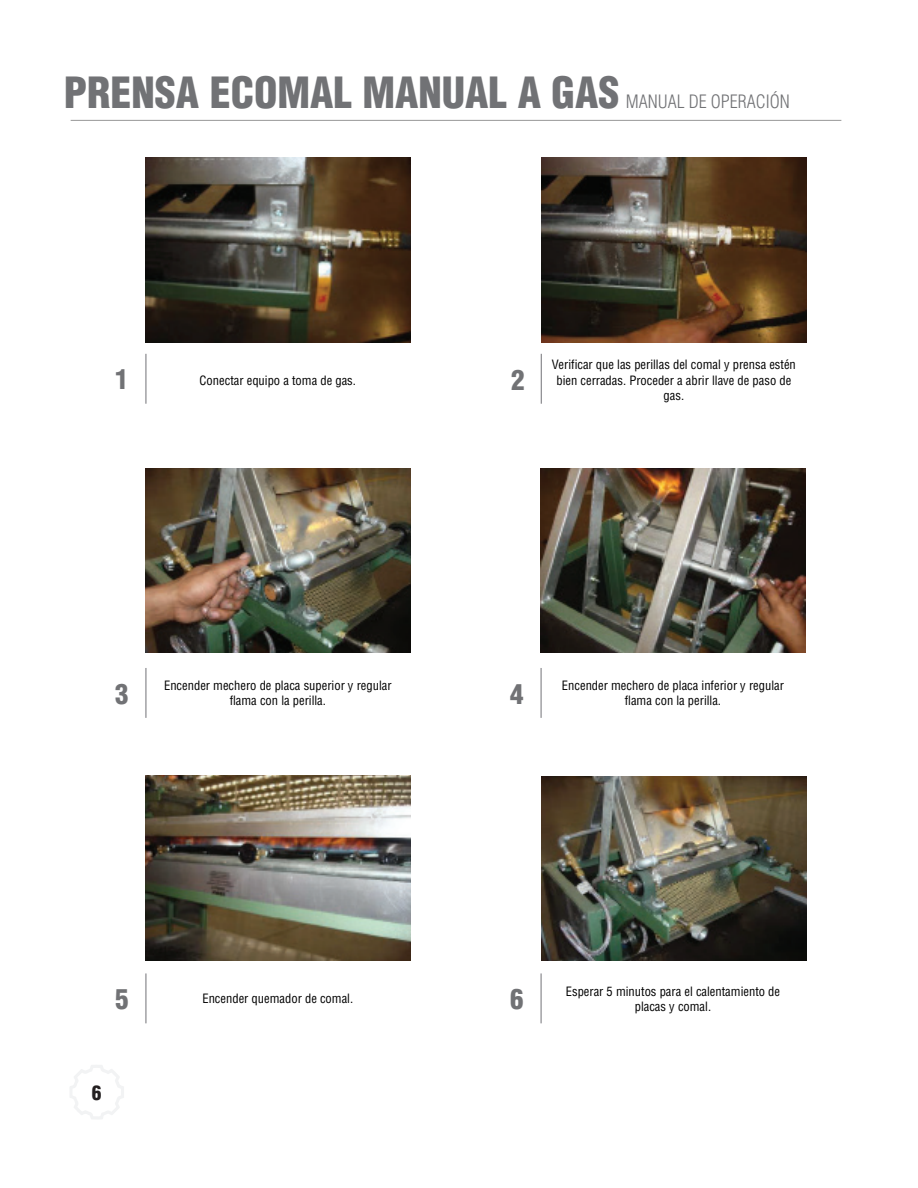
<style>
.page{position:relative;width:918px;height:1188px;background:#fff}
.page>*{position:absolute;margin:0;border:0;box-sizing:border-box;transform-origin:0 0}
.t1{font:900 condensed 42px "Helvetica";color:#717275}
.t2{font:900 condensed 27px "Helvetica";color:#717275}
.t3{font:900 condensed 19.5px "Helvetica";color:#231f20}
.t4{font:300 condensed 18px "Helvetica LT Std";color:#717275}
.t5{font:condensed 12.6px/15.1px "Helvetica";color:#000;text-align:center}
</style>
<div class="page">
<hr style="left:71px;top:120px;width:770px;height:1px;background:#979797">
<svg style="left:70px;top:1065px;width:54px;height:54px"></svg>
<img style="left:542px;top:158px;width:264px;height:185px">
<img style="left:146px;top:468px;width:264px;height:184px">
<img style="left:146px;top:776px;width:264px;height:185px">
<img style="left:146px;top:157px;width:264px;height:185px">
<img style="left:542px;top:777px;width:264px;height:184px">
<hr style="left:146px;top:354px;width:1px;height:50px;background:#727277">
<hr style="left:146px;top:668px;width:1px;height:50px;background:#727277">
<hr style="left:146px;top:973px;width:1px;height:50px;background:#727277">
<hr style="left:541px;top:973px;width:1px;height:50px;background:#727277">
<hr style="left:541px;top:668px;width:1px;height:50px;background:#727277">
<hr style="left:541px;top:354px;width:1px;height:50px;background:#727277">
<img style="left:541px;top:468px;width:264px;height:184px">
<h1 class="t1" style="left:64px;top:66px;width:557px">PRENSA ECOMAL MANUAL A GAS</h1>
<h3 class="t4" style="left:626px;top:91px;width:166px">MANUAL DE OPERACIÓN</h3>
<h2 class="t2" style="left:115px;top:362px;width:15px">1</h2>
<p class="t5" style="left:200px;top:373px;width:158px">Conectar equipo a toma de gas.</p>
<h2 class="t2" style="left:511px;top:363px;width:15px">2</h2>
<p class="t5" style="left:552px;top:357px;width:246px">Verificar que las perillas del comal y prensa estén bien cerradas. Proceder a abrir llave de paso de gas.</p>
<h2 class="t2" style="left:115px;top:677px;width:15px">3</h2>
<p class="t5" style="left:164px;top:678px;width:229px">Encender mechero de placa superior y regular flama con la perilla.</p>
<h2 class="t2" style="left:510px;top:677px;width:15px">4</h2>
<p class="t5" style="left:562px;top:678px;width:223px">Encender mechero de placa inferior y regular flama con la perilla.</p>
<p class="t5" style="left:202px;top:991px;width:152px">Encender quemador de comal.</p>
<p class="t5" style="left:566px;top:984px;width:216px">Esperar 5 minutos para el calentamiento de placas y comal.</p>
<h2 class="t2" style="left:115px;top:982px;width:15px">5</h2>
<h2 class="t2" style="left:510px;top:982px;width:15px">6</h2>
<h3 class="t3" style="left:92px;top:1080px;width:11px">6</h3>
</div>
